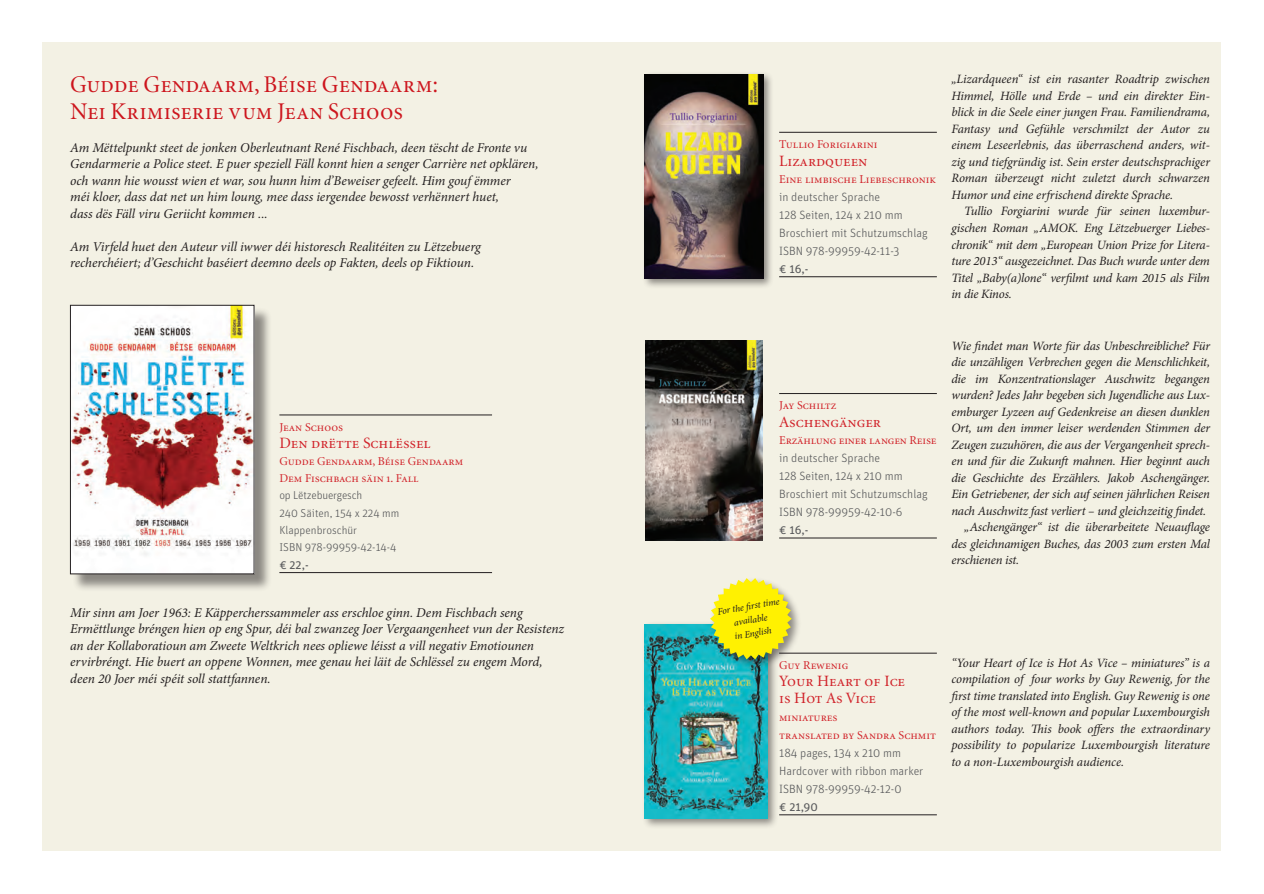
<style>
.page{position:relative;width:1264px;height:894px;background:#fff}
.page>*{position:absolute;margin:0;border:0;box-sizing:border-box;transform-origin:0 0}
.t1{font:24px/27px "Minion MM SC 367 585 16";letter-spacing:-.005em;color:#cd151d}
.t2{font:15.75px/17.2px "Minion Regular SC";color:#d1232a}
.t3{font:italic 13.5px/16.5px "Minion Pro";letter-spacing:-.005em;color:#231f20}
.t4{font:italic 12.75px/16.5px "Minion Pro";letter-spacing:-.015em;color:#231f20;text-align:justify}
.t5{font:300 12px/18px "Unit";color:#57585a}
.t6{font:12px/18px "Minion Regular SC";color:#d1232a}
.t7{font:12px "Unit";color:#57585a}
.t8{font:300 11.4px/17.2px "Unit";color:#57585a}
.t9{font:italic 9.75px/13.5px "Minion Pro";color:#231f20;text-align:center}
</style>
<div class="page">
<div style="left:42px;top:42px;width:1178px;height:808px;background:#f3f1e4"></div>
<hr style="left:779px;top:393px;width:158px;height:1px;background:#231f20">
<hr style="left:779px;top:537px;width:158px;height:1px;background:#231f20">
<div style="left:641px;top:621px;width:137px;height:208px;background:#231f20;opacity:.5"></div>
<img style="left:644px;top:623px;width:123px;height:195px">
<hr style="left:779px;top:652px;width:158px;height:1px;background:#231f20">
<hr style="left:779px;top:814px;width:158px;height:1px;background:#231f20">
<hr style="left:279px;top:414px;width:213px;height:1px;background:#231f20">
<hr style="left:279px;top:572px;width:213px;height:1px;background:#231f20">
<div style="left:72px;top:307px;width:200px;height:284px;background:#231f20;opacity:.5"></div>
<img style="left:72px;top:307px;width:180px;height:265px">
<div style="left:70px;top:305px;width:184px;height:269px;border:1px solid #231f20"></div>
<div style="left:709px;top:577px;width:93px;height:92px;background:#231f20;opacity:.5"></div>
<svg style="left:710px;top:578px;width:82px;height:81px;background:#e5e337"></svg>
<div style="left:642px;top:71px;width:132px;height:218px;background:#231f20;opacity:.5"></div>
<img style="left:644px;top:74px;width:119px;height:204px">
<hr style="left:779px;top:132px;width:158px;height:1px;background:#231f20">
<hr style="left:779px;top:276px;width:158px;height:1px;background:#231f20">
<img style="left:646px;top:340px;width:117px;height:200px">
<h1 class="t1" style="left:70px;top:71px;width:369px">Gudde Gendaarm, Béise Gendaarm:<br>Nei Krimiserie vum Jean Schoos</h1>
<p class="t3" style="left:70px;top:139px;width:470px">Am Mëttelpunkt steet de jonken Oberleutnant René Fischbach, deen tëscht de Fronte vu Gendarmerie a Police steet. E puer speziell Fäll konnt hien a senger Carrière net opklären, och wann hie wousst wien et war, sou hunn him d’Beweiser gefeelt. Him gouf ëmmer<br>méi kloer, dass dat net un him loung, mee dass iergendee bewosst verhënnert huet,<br>dass dës Fäll viru Geriicht kommen ...</p>
<p class="t3" style="left:70px;top:238px;width:412px">Am Virfeld huet den Auteur vill iwwer déi historesch Realitéiten zu Lëtzebuerg recherchéiert; d’Geschicht baséiert deemno deels op Fakten, deels op Fiktioun.</p>
<p class="t6" style="left:779px;top:135px;width:100px">Tullio Forigiarini</p>
<p class="t2" style="left:779px;top:153px;width:90px">Lizardqueen</p>
<p class="t6" style="left:779px;top:171px;width:158px">Eine limbische Liebeschronik</p>
<p class="t5" style="left:779px;top:188px;width:150px">in deutscher Sprache<br>128 Seiten, 124 x 210 mm<br>Broschiert mit Schutzumschlag<br>ISBN 978-99959-42-11-3</p>
<p class="t7" style="left:779px;top:262px;width:31px">€ 16,-</p>
<p class="t4" style="left:951px;top:71px;width:260px">„Lizardqueen“ ist ein rasanter Roadtrip zwischen Himmel, Hölle und Erde – und ein direkter Ein&shy;blick in die Seele einer jungen Frau. Familiendrama, Fantasy und Gefühle verschmilzt der Autor zu einem Leseerlebnis, das überraschend anders, wit&shy;zig und tiefgründig ist. Sein erster deutschsprachiger Roman überzeugt nicht zuletzt durch schwarzen Humor und eine erfrischend direkte Sprache.</p>
<p class="t4" style="left:951px;top:203px;width:260px;text-indent:13px">Tullio Forgiarini wurde für seinen luxembur&shy;gischen Roman „AMOK. Eng Lëtzebuerger Liebes&shy;chronik“ mit dem „European Union Prize for Litera&shy;ture 2013“ ausgezeichnet. Das Buch wurde unter dem Titel „Baby(a)lone“ verfilmt und kam 2015 als Film in die Kinos.</p>
<p class="t6" style="left:279px;top:418px;width:65px">Jean Schoos</p>
<p class="t2" style="left:279px;top:434px;width:153px">Den drëtte Schlëssel</p>
<p class="t6" style="left:279px;top:453px;width:185px;line-height:17.2px">Gudde Gendaarm, Béise Gendaarm<br>Dem Fischbach säin 1. Fall</p>
<p class="t8" style="left:279px;top:486px;width:121px">op Lëtzebuergesch<br>240 Säiten, 154 x 224 mm<br>Klappenbroschür<br>ISBN 978-99959-42-14-4</p>
<p class="t7" style="left:279px;top:557px;width:31px">€ 22,-</p>
<p class="t6" style="left:779px;top:396px;width:59px">Jay Schiltz</p>
<p class="t2" style="left:779px;top:414px;width:103px">Aschengänger</p>
<p class="t6" style="left:779px;top:432px;width:159px">Erzählung einer langen Reise</p>
<p class="t5" style="left:779px;top:449px;width:150px">in deutscher Sprache<br>128 Seiten, 124 x 210 mm<br>Broschiert mit Schutzumschlag<br>ISBN 978-99959-42-10-6</p>
<p class="t7" style="left:779px;top:523px;width:31px">€ 16,-</p>
<p class="t3" style="left:70px;top:603px;width:495px">Mir sinn am Joer 1963: E Käppercherssammeler ass erschloe ginn. Dem Fischbach seng Ermëttlunge bréngen hien op eng Spur, déi bal zwanzeg Joer Vergaangenheet vun der Resistenz an der Kollaboratioun am Zweete Weltkrich nees opliewe léisst a vill negativ Emotiounen ervirbréngt. Hie buert an oppene Wonnen, mee genau hei läit de Schlëssel zu engem Mord, deen 20 Joer méi spéit soll stattfannen.</p>
<p class="t9" style="left:716px;top:605px;width:65px;rotate:-10deg">For the fi rst time available<br>in English</p>
<p class="t6" style="left:779px;top:656px;width:71px">Guy Rewenig</p>
<p class="t2" style="left:779px;top:672px;width:127px">Your Heart of Ice is Hot As Vice</p>
<p class="t6" style="left:779px;top:708px;width:158px">miniatures<br>translated by Sandra Schmit</p>
<p class="t5" style="left:779px;top:743px;width:146px">184 pages, 134 x 210 mm<br>Hardcover with ribbon marker<br>ISBN 978-99959-42-12-0</p>
<p class="t7" style="left:779px;top:799px;width:40px">€ 21,90</p>
<p class="t4" style="left:951px;top:337px;width:260px">Wie findet man Worte für das Unbeschreibliche? Für</p>
<p class="t4" style="left:951px;top:354px;width:260px">die unzähligen Verbrechen gegen die Menschlichkeit,</p>
<p class="t4" style="left:951px;top:370px;width:260px">die im Konzentrationslager Auschwitz begangen</p>
<p class="t4" style="left:951px;top:387px;width:260px">wurden? Jedes Jahr begeben sich Jugendliche aus Lux-</p>
<p class="t4" style="left:951px;top:403px;width:260px">emburger Lyzeen auf Gedenkreise an diesen dunklen</p>
<p class="t4" style="left:951px;top:420px;width:260px">Ort, um den immer leiser werdenden Stimmen der</p>
<p class="t4" style="left:951px;top:436px;width:260px">Zeugen zuzuhören, die aus der Vergangenheit sprech-</p>
<p class="t4" style="left:951px;top:453px;width:260px">en und für die Zukunft mahnen. Hier beginnt auch</p>
<p class="t4" style="left:951px;top:469px;width:260px">die Geschichte des Erzählers. Jakob Aschengänger.</p>
<p class="t4" style="left:951px;top:486px;width:260px">Ein Getriebener, der sich auf seinen jährlichen Reisen</p>
<p class="t4" style="left:951px;top:502px;width:256px">nach Auschwitz fast verliert – und gleichzeitig findet.</p>
<p class="t4" style="left:964px;top:519px;width:247px">„Aschengänger“ ist die überarbeitete Neuauflage</p>
<p class="t4" style="left:951px;top:535px;width:260px">des gleichnamigen Buches, das 2003 zum ersten Mal</p>
<p class="t4" style="left:951px;top:552px;width:69px">erschienen ist.</p>
<p class="t4" style="left:951px;top:654px;width:260px">“Your Heart of Ice is Hot As Vice – miniatures” is a compilation of four works by Guy Rewenig, for the first time translated into English. Guy Rewenig is one of the most well-known and popular Luxembourgish authors today. This book offers the extraordinary possibility to popularize Luxembourgish literature to a non-Luxembourgish audience.</p>
</div>
